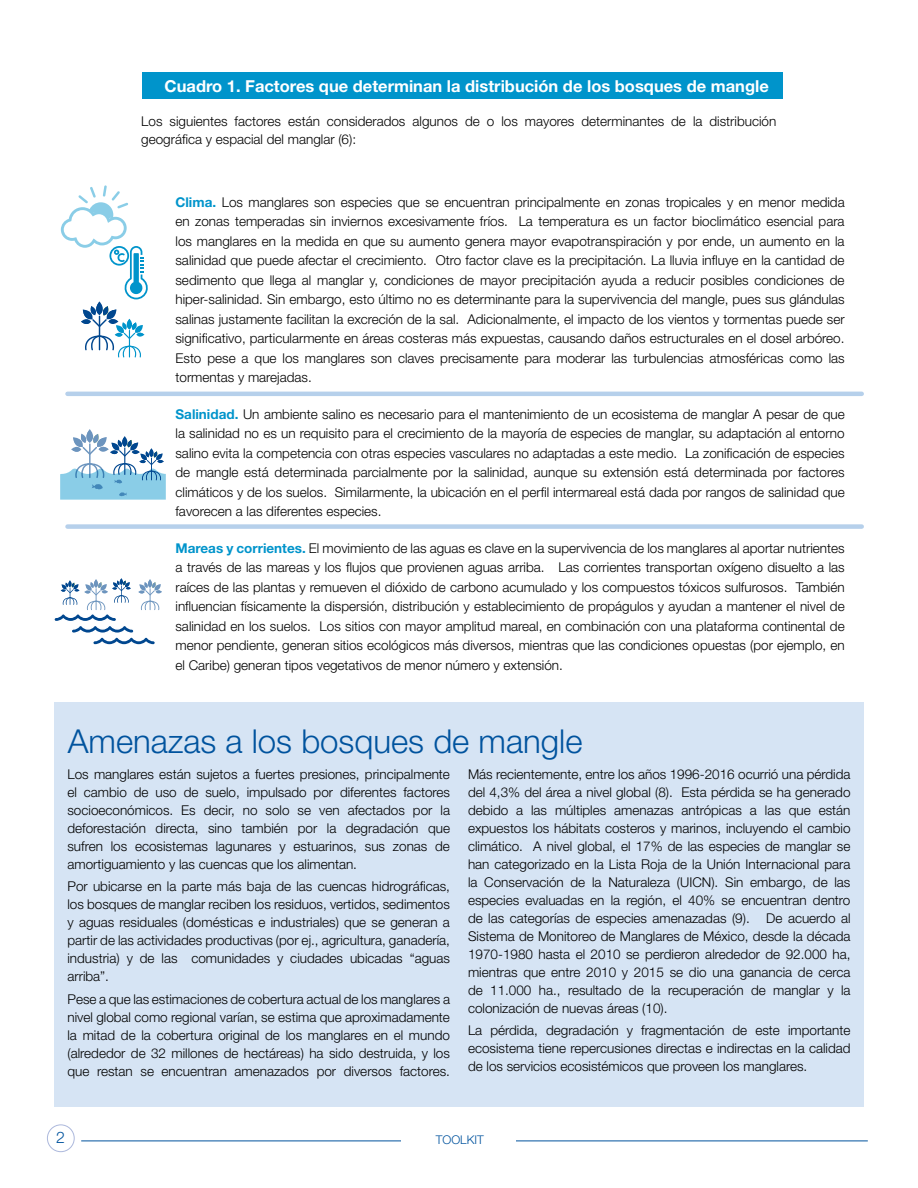
<style>
.page{position:relative;width:918px;height:1188px;background:#fff}
.page>*{position:absolute;margin:0;border:0;box-sizing:border-box;transform-origin:0 0}
.t1{font:300 33px "Helvetica Neue LT Std";color:#00539e}
.t2{font:700 16.5px "Helvetica Neue LT Std";color:#fff}
.t3{font:300 15.9px "Helvetica Neue LT Std";color:#00539e}
.t4{font:300 13.5px/18px "Helvetica Neue LT Std";color:#000;text-align:justify}
.t5{font:300 12px "Helvetica Neue LT Std";color:#00539e}
.s1{font-weight:700;color:#0094cb}
</style>
<div class="page">
<div style="left:47px;top:1124px;width:28px;height:28px;border:1px solid #acb8dc;border-radius:50%"></div>
<hr style="left:81px;top:1141px;width:787px;height:1px;background:#00539e">
<div style="left:401px;top:1128px;width:115px;height:24px;background:#fff"></div>
<div style="left:54px;top:702px;width:810px;height:405px;background:#d6e4f4"></div>
<div style="left:142px;top:73px;width:641px;height:26px;background:#0094cb"></div>
<hr style="left:68px;top:392px;width:794px;height:4px;background:#b6d0eb">
<div style="left:68px;top:524px;width:794px;height:5px;background:#b6d0eb"></div>
<svg style="left:54px;top:578px;width:108px;height:67px"></svg>
<svg style="left:60px;top:429px;width:106px;height:71px"></svg>
<svg style="left:61px;top:185px;width:87px;height:173px"></svg>
<p class="t2" style="left:165px;top:76px;width:606px">Cuadro 1. Factores que determinan la distribución de los bosques de mangle</p>
<p class="t4" style="left:141px;top:112px;width:637px">Los siguientes factores están considerados algunos de o los mayores determinantes de la distribución geográfica y espacial del manglar (6):</p>
<p class="t4" style="left:176px;top:192px;width:671px;line-height:19.5px"><span class="s1">Clima.</span> Los manglares son especies que se encuentran principalmente en zonas tropicales y en menor medida en zonas temperadas sin inviernos excesivamente fríos. La temperatura es un factor bioclimático esencial para los manglares en la medida en que su aumento genera mayor evapotranspiración y por ende, un aumento en la salinidad que puede afectar el crecimiento. Otro factor clave es la precipitación. La lluvia influye en la cantidad de sedimento que llega al manglar y, condiciones de mayor precipitación ayuda a reducir posibles condiciones de hiper-salinidad. Sin embargo, esto último no es determinante para la supervivencia del mangle, pues sus glándulas salinas justamente facilitan la excreción de la sal. Adicionalmente, el impacto de los vientos y tormentas puede ser significativo, particularmente en áreas costeras más expuestas, causando daños estructurales en el dosel arbóreo.<br>Esto pese a que los manglares son claves precisamente para moderar las turbulencias atmosféricas como las tormentas y marejadas.</p>
<p class="t4" style="left:176px;top:404px;width:671px;line-height:19.5px"><span class="s1">Salinidad.</span> Un ambiente salino es necesario para el mantenimiento de un ecosistema de manglar A pesar de que la salinidad no es un requisito para el crecimiento de la mayoría de especies de manglar, su adaptación al entorno salino evita la competencia con otras especies vasculares no adaptadas a este medio. La zonificación de especies de mangle está determinada parcialmente por la salinidad, aunque su extensión está determinada por factores climáticos y de los suelos. Similarmente, la ubicación en el perfil intermareal está dada por rangos de salinidad que favorecen a las diferentes especies.</p>
<p class="t4" style="left:176px;top:538px;width:671px;line-height:19.5px"><span class="s1">Mareas y corrientes.</span> El movimiento de las aguas es clave en la supervivencia de los manglares al aportar nutrientes a través de las mareas y los flujos que provienen aguas arriba. Las corrientes transportan oxígeno disuelto a las raíces de las plantas y remueven el dióxido de carbono acumulado y los compuestos tóxicos sulfurosos. También influencian físicamente la dispersión, distribución y establecimiento de propágulos y ayudan a mantener el nivel de salinidad en los suelos. Los sitios con mayor amplitud mareal, en combinación con una plataforma continental de menor pendiente, generan sitios ecológicos más diversos, mientras que las condiciones opuestas (por ejemplo, en el Caribe) generan tipos vegetativos de menor número y extensión.</p>
<h1 class="t1" style="left:68px;top:721px;width:516px">Amenazas a los bosques de mangle</h1>
<p class="t4" style="left:68px;top:765px;width:384px">Los manglares están sujetos a fuertes presiones, principalmente el cambio de uso de suelo, impulsado por diferentes factores socioeconómicos. Es decir, no solo se ven afectados por la deforestación directa, sino también por la degradación que sufren los ecosistemas lagunares y estuarinos, sus zonas de amortiguamiento y las cuencas que los alimentan.</p>
<p class="t4" style="left:68px;top:877px;width:384px">Por ubicarse en la parte más baja de las cuencas hidrográficas, los bosques de manglar reciben los residuos, vertidos, sedimentos y aguas residuales (domésticas e industriales) que se generan a partir de las actividades productivas (por ej., agricultura, ganadería, industria) y de las comunidades y ciudades ubicadas “aguas arriba”.</p>
<p class="t4" style="left:68px;top:990px;width:384px">Pese a que las estimaciones de cobertura actual de los manglares a nivel global como regional varían, se estima que aproximadamente la mitad de la cobertura original de los manglares en el mundo (alrededor de 32 millones de hectáreas) ha sido destruida, y los que restan se encuentran amenazados por diversos factores.</p>
<p class="t4" style="left:468px;top:765px;width:384px">Más recientemente, entre los años 1996-2016 ocurrió una pérdida del 4,3% del área a nivel global (8). Esta pérdida se ha generado debido a las múltiples amenazas antrópicas a las que están expuestos los hábitats costeros y marinos, incluyendo el cambio climático. A nivel global, el 17% de las especies de manglar se han categorizado en la Lista Roja de la Unión Internacional para la Conservación de la Naturaleza (UICN). Sin embargo, de las especies evaluadas en la región, el 40% se encuentran dentro de las categorías de especies amenazadas (9). De acuerdo al Sistema de Monitoreo de Manglares de México, desde la década 1970-1980 hasta el 2010 se perdieron alrededor de 92.000 ha, mientras que entre 2010 y 2015 se dio una ganancia de cerca de 11.000 ha., resultado de la recuperación de manglar y la colonización de nuevas áreas (10).</p>
<p class="t4" style="left:468px;top:1021px;width:384px">La pérdida, degradación y fragmentación de este importante ecosistema tiene repercusiones directas e indirectas en la calidad de los servicios ecosistémicos que proveen los manglares.</p>
<p class="t3" style="left:56px;top:1128px;width:10px">2</p>
<p class="t5" style="left:436px;top:1133px;width:50px">TOOLKIT</p>
</div>
